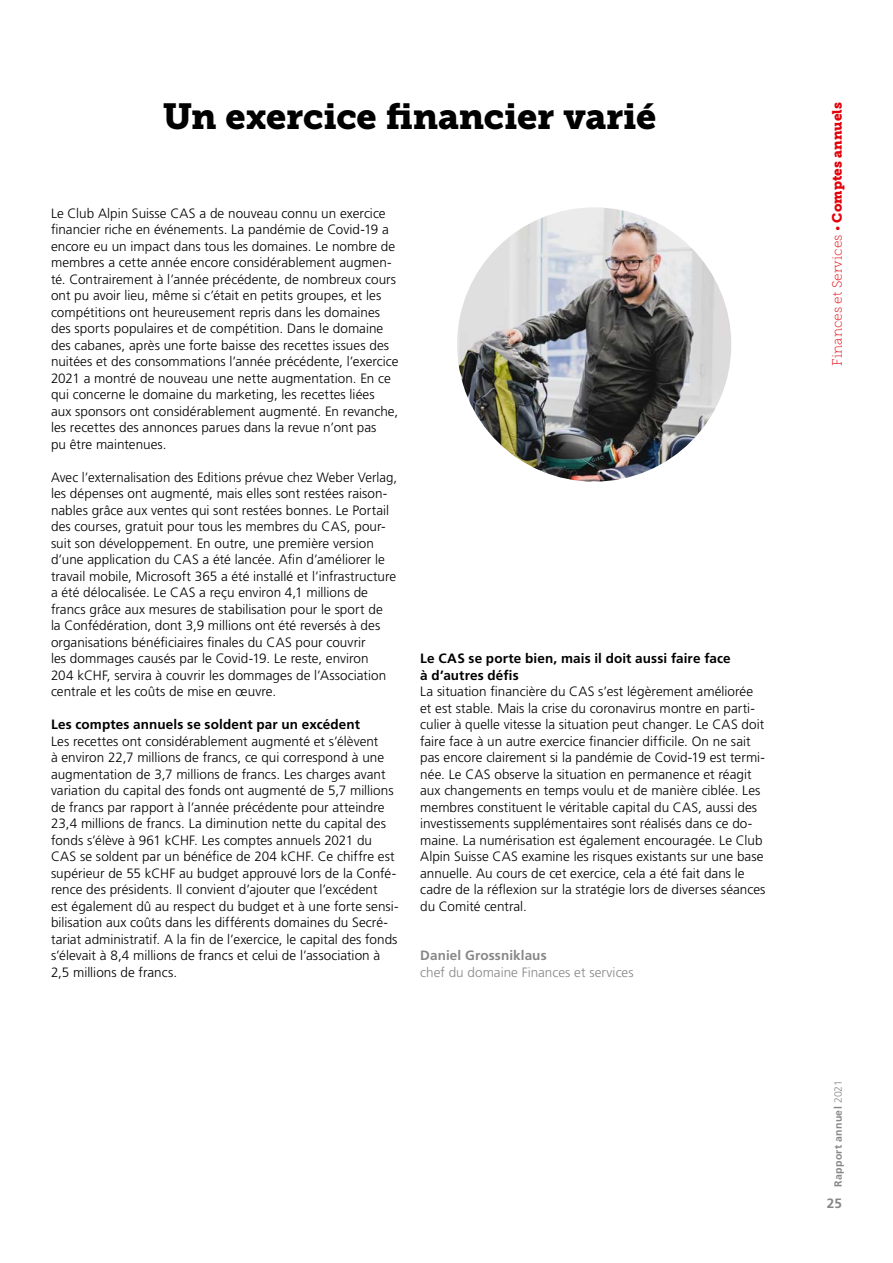
<style>
.page{position:relative;width:893px;height:1263px;background:#fff}
.page>*{position:absolute;margin:0;border:0;box-sizing:border-box;transform-origin:0 0}
.Titel{font:36px "Museo Slab 900";letter-spacing:-.005em;color:#000}
.Grundtext{font:300 13.5px/16.5px "Frutiger LT Std";letter-spacing:.005em;color:#000}
.Untertitel{font:700 13.5px/16.5px "Frutiger LT Std";letter-spacing:.01em;color:#000}
.Rubrik{font:13.5px "Museo Slab 100";letter-spacing:.01em;color:#e3000b}
.Autor_Funktion{font:300 13.5px "Frutiger LT Std";color:#868786}
.Autor_Name{font:700 13.5px "Frutiger LT Std";letter-spacing:.01em;color:#868786}
.t1{font:700 10.5px "Frutiger LT Std";letter-spacing:.03em;color:#868786}
.s1{font-family:"Museo Slab 900"}
.s2{font-weight:300}
</style>
<div class="page">
<img style="left:457px;top:207px;width:274px;height:275px;border-radius:137px">
<p class="Titel" style="left:163px;top:96px;width:495px">Un exercice financier varié</p>
<p class="Rubrik" style="left:830px;top:366px;width:265px;rotate:-90deg">Finances et Services • <span class="s1">Comptes annuels</span></p>
<p class="Grundtext" style="left:51px;top:205px;width:349px">Le Club Alpin Suisse CAS a de nouveau connu un exercice financier riche en événements. La pandémie de Covid-19 a encore eu un impact dans tous les domaines. Le nombre de membres a cette année encore considérablement augmen&shy;té. Contrairement à l’année précédente, de nombreux cours ont pu avoir lieu, même si c’était en petits groupes, et les compétitions ont heureusement repris dans les domaines des sports populaires et de compétition. Dans le domaine des cabanes, après une forte baisse des recettes issues des nuitées et des consommations l’année précédente, l’exercice 2021 a montré de nouveau une nette augmentation. En ce qui concerne le domaine du marketing, les recettes liées<br>aux sponsors ont considérablement augmenté. En revanche, les recettes des annonces parues dans la revue n’ont pas<br>pu être maintenues.</p>
<p class="Grundtext" style="left:51px;top:469px;width:348px">Avec l’externalisation des Editions prévue chez Weber Verlag, les dépenses ont augmenté, mais elles sont restées raison&shy;nables grâce aux ventes qui sont restées bonnes. Le Portail des courses, gratuit pour tous les membres du CAS, pour&shy;suit son développement. En outre, une première version d’une application du CAS a été lancée. Afin d’améliorer le travail mobile, Microsoft 365 a été installé et l’infrastructure a été délocalisée. Le CAS a reçu environ 4,1 millions de francs grâce aux mesures de stabilisation pour le sport de<br>la Confédération, dont 3,9 millions ont été reversés à des organisations bénéficiaires finales du CAS pour couvrir<br>les dommages causés par le Covid-19. Le reste, environ<br>204 kCHF, servira à couvrir les dommages de l’Association centrale et les coûts de mise en œuvre.</p>
<p class="Untertitel" style="left:51px;top:716px;width:311px">Les comptes annuels se soldent par un excédent</p>
<p class="Grundtext" style="left:51px;top:733px;width:349px">Les recettes ont considérablement augmenté et s’élèvent<br>à environ 22,7 millions de francs, ce qui correspond à une augmentation de 3,7 millions de francs. Les charges avant variation du capital des fonds ont augmenté de 5,7 millions de francs par rapport à l’année précédente pour atteindre 23,4 millions de francs. La diminution nette du capital des fonds s’élève à 961 kCHF. Les comptes annuels 2021 du CAS se soldent par un bénéfice de 204 kCHF. Ce chiffre est supérieur de 55 kCHF au budget approuvé lors de la Confé&shy;rence des présidents. Il convient d’ajouter que l’excédent<br>est également dû au respect du budget et à une forte sensi&shy;bilisation aux coûts dans les différents domaines du Secré&shy;tariat administratif. A la fin de l’exercice, le capital des fonds s’élevait à 8,4 millions de francs et celui de l’association à 2,5 millions de francs.</p>
<p class="Untertitel" style="left:420px;top:650px;width:312px">Le CAS se porte bien, mais il doit aussi faire face à d’autres défis</p>
<p class="Grundtext" style="left:420px;top:683px;width:347px">La situation financière du CAS s’est légèrement améliorée et est stable. Mais la crise du coronavirus montre en parti&shy;culier à quelle vitesse la situation peut changer. Le CAS doit faire face à un autre exercice financier difficile. On ne sait pas encore clairement si la pandémie de Covid-19 est termi&shy;née. Le CAS observe la situation en permanence et réagit aux changements en temps voulu et de manière ciblée. Les membres constituent le véritable capital du CAS, aussi des investissements supplémentaires sont réalisés dans ce do&shy;maine. La numérisation est également encouragée. Le Club Alpin Suisse CAS examine les risques existants sur une base annuelle. Au cours de cet exercice, cela a été fait dans le cadre de la réflexion sur la stratégie lors de diverses séances du Comité central.</p>
<p class="Autor_Name" style="left:420px;top:947px;width:128px">Daniel Grossniklaus</p>
<p class="Autor_Funktion" style="left:420px;top:964px;width:215px">chef du domaine Finances et services</p>
<p class="t1" style="left:832px;top:1187px;width:108px;rotate:-90deg">Rapport annuel <span class="s2">2021</span></p>
<p class="Autor_Name" style="left:827px;top:1195px;width:17px">25</p>
</div>
